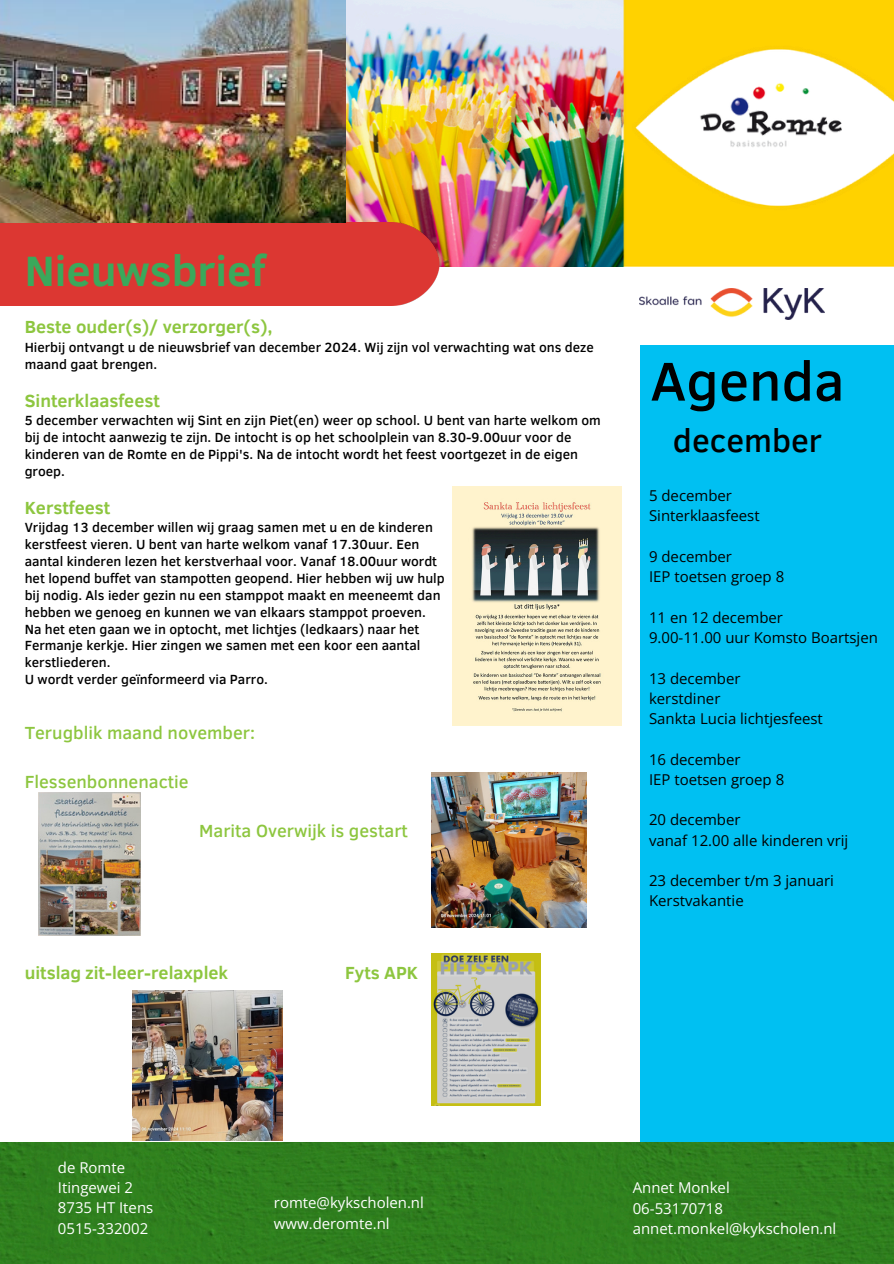
<style>
.page{position:relative;width:894px;height:1264px;background:#fff}
.page>*{position:absolute;margin:0;border:0;box-sizing:border-box;transform-origin:0 0}
.t1{font:500 55.8px "Clear Sans";color:#000}
.t2{font:700 43.5px "Clear Sans";color:#3ba85b}
.t3{font:500 32.7px "Clear Sans";color:#000}
.t4{font:700 18px "Clear Sans";color:#8dc63f}
.t5{font:500 18px "Clear Sans";color:#8dc63f}
.t6{font:15px "Open Sans";color:#000}
.t7{font:15px/20.2px "Open Sans";color:#fff}
.t8{font:500 13.65px/16.8px "Clear Sans";color:#000}
</style>
<div class="page">
<img style="left:345px;top:0;width:548px;height:266px">
<img style="left:259px;top:1136px;width:24px;height:5px">
<div style="left:639px;top:346px;width:254px;height:886px;background:#00c0f2"></div>
<img style="left:639px;top:288px;width:185px;height:32px">
<div style="left:0;top:222px;width:440px;height:84px;background:#dc3732"></div>
<div style="left:0;top:1142px;width:893px;height:121px;background:#2f7f1e"></div>
<img style="left:0;top:0;width:345px;height:222px">
<img style="left:662px;top:62px;width:209px;height:123px">
<img style="left:39px;top:793px;width:101px;height:142px">
<img style="left:431px;top:772px;width:155px;height:155px">
<img style="left:132px;top:990px;width:150px;height:150px">
<img style="left:452px;top:486px;width:169px;height:239px">
<img style="left:431px;top:953px;width:109px;height:152px">
<p class="t2" style="left:25px;top:239px;width:242px">Nieuwsbrief</p>
<p class="t4" style="left:25px;top:314px;width:249px">Beste ouder(s)/ verzorger(s),</p>
<p class="t8" style="left:25px;top:338px;width:570px">Hierbij ontvangt u de nieuwsbrief van december 2024. Wij zijn vol verwachting wat ons deze maand gaat brengen.</p>
<p class="t4" style="left:25px;top:388px;width:137px">Sinterklaasfeest</p>
<p class="t8" style="left:25px;top:411px;width:577px">5 december verwachten wij Sint en zijn Piet(en) weer op school. U bent van harte welkom om bij de intocht aanwezig te zijn. De intocht is op het schoolplein van 8.30-9.00uur voor de kinderen van de Romte en de Pippi's. Na de intocht wordt het feest voortgezet in de eigen groep.</p>
<p class="t4" style="left:25px;top:495px;width:87px">Kerstfeest</p>
<p class="t8" style="left:25px;top:518px;width:421px">Vrijdag 13 december willen wij graag samen met u en de kinderen kerstfeest vieren. U bent van harte welkom vanaf 17.30uur. Een aantal kinderen lezen het kerstverhaal voor. Vanaf 18.00uur wordt het lopend buffet van stampotten geopend. Hier hebben wij uw hulp bij nodig. Als ieder gezin nu een stamppot maakt en meeneemt dan hebben we genoeg en kunnen we van elkaars stamppot proeven.<br>Na het eten gaan we in optocht, met lichtjes (ledkaars) naar het</p>
<p class="t8" style="left:25px;top:636px;width:397px">Fermanje kerkje. Hier zingen we samen met een koor een aantal kerstliederen.<br>U wordt verder geïnformeerd via Parro.</p>
<p class="t5" style="left:25px;top:720px;width:232px">Terugblik maand november:</p>
<p class="t5" style="left:25px;top:768px;width:165px">Flessenbonnenactie</p>
<p class="t5" style="left:199px;top:818px;width:210px">Marita Overwijk is gestart</p>
<p class="t4" style="left:25px;top:959px;width:205px">uitslag zit-leer-relaxplek</p>
<h1 class="t4" style="left:345px;top:959px;width:74px">Fyts APK</h1>
<p class="t1" style="left:650px;top:340px;width:195px">Agenda</p>
<p class="t3" style="left:672px;top:417px;width:150px">december</p>
<h4 class="t6" style="left:648px;top:485px;width:84px">5 december</h4>
<h3 class="t6" style="left:648px;top:505px;width:112px">Sinterklaasfeest</h3>
<h3 class="t6" style="left:648px;top:546px;width:84px">9 december</h3>
<h3 class="t6" style="left:648px;top:566px;width:137px">IEP toetsen groep 8</h3>
<h3 class="t6" style="left:648px;top:606px;width:135px">11 en 12 december</h3>
<p class="t6" style="left:648px;top:627px;width:230px">9.00-11.00 uur Komsto Boartsjen</p>
<p class="t6" style="left:648px;top:667px;width:93px">13 december</p>
<p class="t6" style="left:648px;top:687px;width:73px">kerstdiner</p>
<p class="t6" style="left:648px;top:708px;width:175px">Sankta Lucia lichtjesfeest</p>
<p class="t6" style="left:648px;top:748px;width:93px">16 december</p>
<p class="t6" style="left:648px;top:768px;width:137px">IEP toetsen groep 8</p>
<p class="t6" style="left:648px;top:809px;width:93px">20 december</p>
<p class="t6" style="left:648px;top:829px;width:201px">vanaf 12.00 alle kinderen vrij</p>
<p class="t6" style="left:648px;top:870px;width:186px">23 december t/m 3 januari</p>
<p class="t6" style="left:648px;top:890px;width:96px">Kerstvakantie</p>
<h2 class="t7" style="left:58px;top:1156px;width:97px">de Romte<br>Itingewei 2<br>8735 HT Itens<br>0515-332002</h2>
<h4 class="t7" style="left:274px;top:1192px;width:151px">romte@kykscholen.nl</h4>
<h4 class="t7" style="left:274px;top:1212px;width:117px">www.deromte.nl</h4>
<p class="t7" style="left:632px;top:1177px;width:205px">Annet Monkel<br>06-53170718 annet.monkel@kykscholen.nl</p>
</div>
